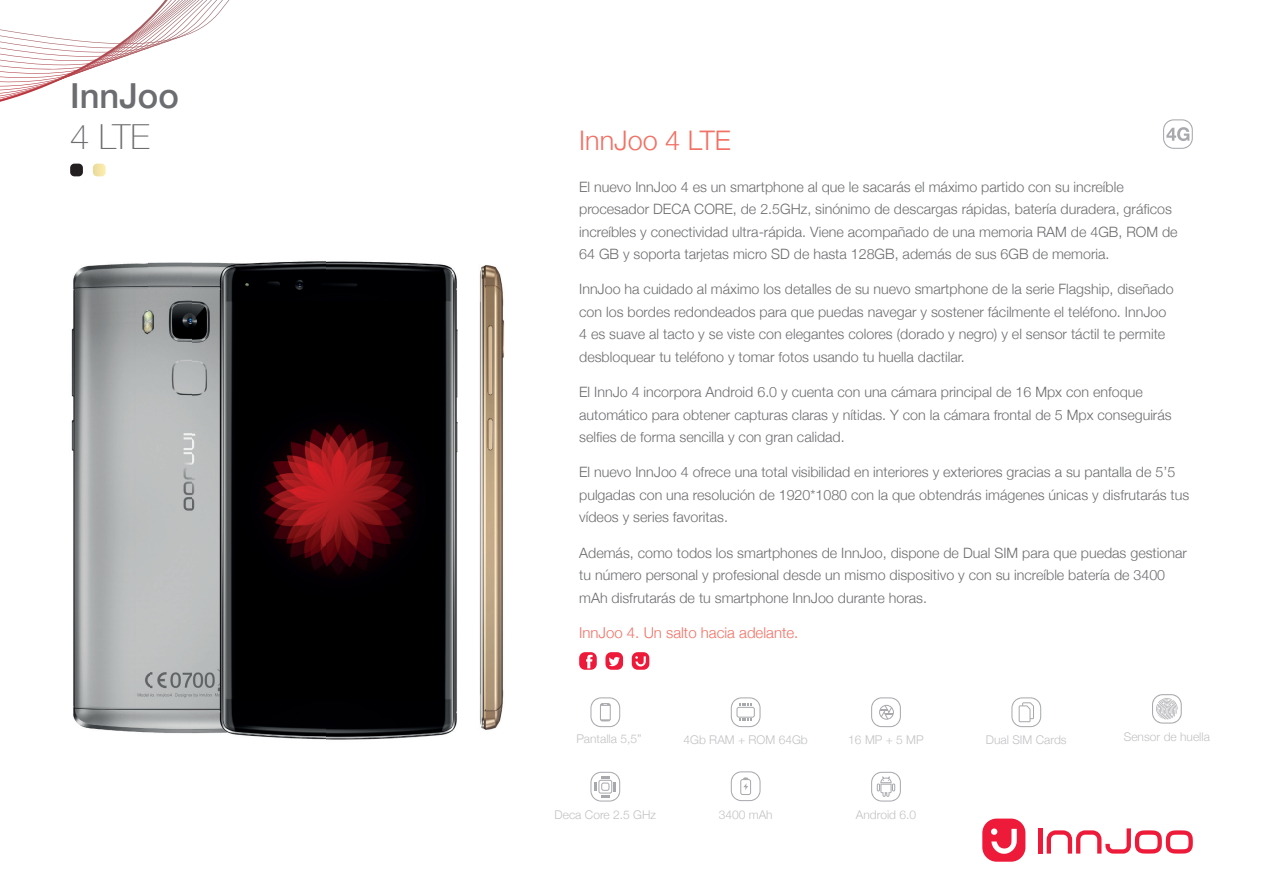
<style>
.page{position:relative;width:1263px;height:893px;background:#fff}
.page>*{position:absolute;margin:0;border:0;box-sizing:border-box;transform-origin:0 0}
.t1{font:500 34.5px "Helvetica Neue";color:#6c6d70}
.t2{font:100 34.5px "Helvetica Neue";color:#6c6d70}
.t3{font:300 27px "Helvetica Neue";color:#f27064}
.t4{font:300 15px "Helvetica Neue";color:#f27064}
.t5{font:300 14.25px/22.5px "Helvetica Neue";color:#6c6d70}
.t6{font:300 12px "Helvetica Neue";color:#c1c2c4}
</style>
<div class="page">
<svg style="left:0;top:0;width:229px;height:102px"></svg>
<svg style="left:982px;top:819px;width:43px;height:43px"></svg>
<div style="left:1038px;top:828px;width:5px;height:26px;background:#ed1a39"></div>
<svg style="left:1047px;top:828px;width:146px;height:26px"></svg>
<div style="left:605px;top:652px;width:18px;height:18px;background:#ed1a39;border-radius:6px"></div>
<div style="left:579px;top:652px;width:18px;height:18px;background:#ed1a39;border-radius:6px"></div>
<svg style="left:632px;top:652px;width:17px;height:18px"></svg>
<svg style="left:609px;top:657px;width:11px;height:9px"></svg>
<svg style="left:586px;top:655px;width:7px;height:13px"></svg>
<div style="left:70px;top:164px;width:13px;height:12px;background:#231f20;border-radius:4px"></div>
<svg style="left:93px;top:164px;width:13px;height:12px"></svg>
<img style="left:453px;top:265px;width:52px;height:465px">
<img style="left:71px;top:262px;width:255px;height:472px">
<img style="left:193px;top:261px;width:280px;height:24px">
<img style="left:326px;top:285px;width:127px;height:431px">
<img style="left:193px;top:716px;width:280px;height:24px">
<svg style="left:590px;top:772px;width:30px;height:29px"></svg>
<svg style="left:871px;top:697px;width:30px;height:30px"></svg>
<svg style="left:731px;top:697px;width:29px;height:30px"></svg>
<svg style="left:731px;top:771px;width:29px;height:30px"></svg>
<svg style="left:590px;top:697px;width:30px;height:30px"></svg>
<svg style="left:871px;top:772px;width:30px;height:29px"></svg>
<svg style="left:1011px;top:697px;width:30px;height:30px"></svg>
<svg style="left:1152px;top:694px;width:30px;height:30px"></svg>
<svg style="left:1163px;top:119px;width:30px;height:30px"></svg>
<h1 class="t1" style="left:70px;top:68px;width:110px">InnJoo</h1>
<h1 class="t2" style="left:70px;top:111px;width:81px">4 LTE</h1>
<h2 class="t3" style="left:579px;top:118px;width:153px">InnJoo 4 LTE</h2>
<p class="t5" style="left:579px;top:174px;width:600px">El nuevo InnJoo 4 es un smartphone al que le sacarás el máximo partido con su increíble procesador DECA CORE, de 2.5GHz, sinónimo de descargas rápidas, batería duradera, gráficos increíbles y conectividad ultra-rápida. Viene acompañado de una memoria RAM de 4GB, ROM de 64 GB y soporta tarjetas micro SD de hasta 128GB, además de sus 6GB de memoria.</p>
<p class="t5" style="left:579px;top:277px;width:596px">InnJoo ha cuidado al máximo los detalles de su nuevo smartphone de la serie Flagship, diseñado con los bordes redondeados para que puedas navegar y sostener fácilmente el teléfono. InnJoo 4 es suave al tacto y se viste con elegantes colores (dorado y negro) y el sensor táctil te permite desbloquear tu teléfono y tomar fotos usando tu huella dactilar.</p>
<p class="t5" style="left:579px;top:380px;width:594px">El InnJo 4 incorpora Android 6.0 y cuenta con una cámara principal de 16 Mpx con enfoque automático para obtener capturas claras y nítidas. Y con la cámara frontal de 5 Mpx conseguirás selfies de forma sencilla y con gran calidad.</p>
<p class="t5" style="left:579px;top:460px;width:612px">El nuevo InnJoo 4 ofrece una total visibilidad en interiores y exteriores gracias a su pantalla de 5’5 pulgadas con una resolución de 1920*1080 con la que obtendrás imágenes únicas y disfrutarás tus vídeos y series favoritas.</p>
<p class="t5" style="left:579px;top:540px;width:609px">Además, como todos los smartphones de InnJoo, dispone de Dual SIM para que puedas gestionar tu número personal y profesional desde un mismo dispositivo y con su increíble batería de 3400 mAh disfrutarás de tu smartphone InnJoo durante horas.</p>
<p class="t4" style="left:579px;top:620px;width:221px">InnJoo 4. Un salto hacia adelante.</p>
<p class="t6" style="left:683px;top:730px;width:126px">4Gb RAM + ROM 64Gb</p>
<p class="t6" style="left:1124px;top:727px;width:88px">Sensor de huella</p>
<p class="t6" style="left:576px;top:729px;width:67px">Pantalla 5,5”</p>
<p class="t6" style="left:986px;top:730px;width:82px">Dual SIM Cards</p>
<p class="t6" style="left:848px;top:730px;width:77px">16 MP + 5 MP</p>
<p class="t6" style="left:555px;top:805px;width:103px">Deca Core 2.5 GHz</p>
<p class="t6" style="left:719px;top:805px;width:56px">3400 mAh</p>
<p class="t6" style="left:856px;top:805px;width:62px">Android 6.0</p>
</div>
